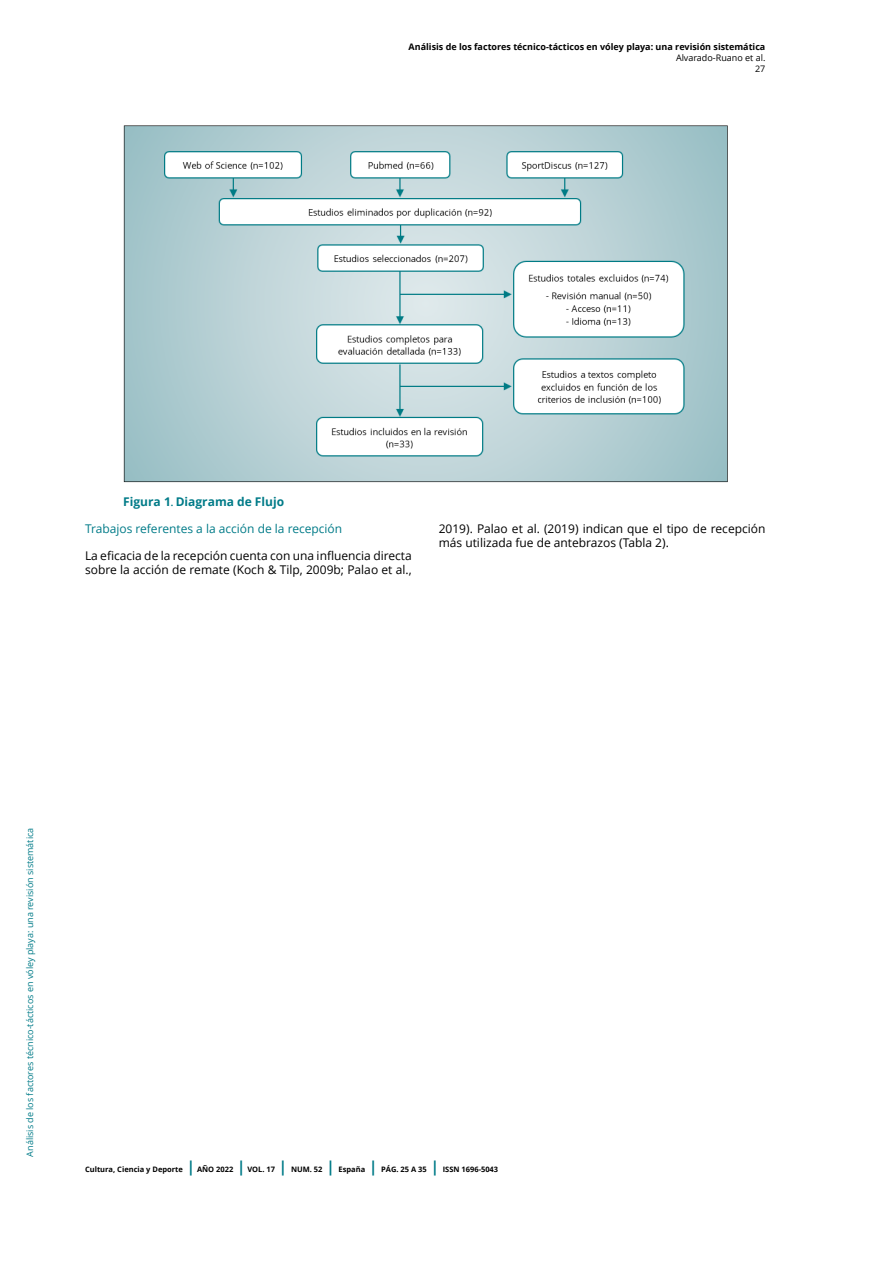
<style>
.page{position:relative;width:893px;height:1263px;background:#fff}
.page>*{position:absolute;margin:0;border:0;box-sizing:border-box;transform-origin:0 0}
.t1{font:12px/14.4px "Open Sans";color:#000}
.t2{font:12px "Open Sans";color:#007b88}
.t3{font:700 12px "Open Sans";color:#007b88}
.t4{font:700 9px "Open Sans";color:#000}
.t5{font:9px "Open Sans";color:#007b88}
.t6{font:9px/10.8px "Open Sans";color:#000;text-align:right}
.t7{font:700 7.5px "Open Sans";color:#000}
.s1{font-size:9px}
.s2{font-size:15px;color:#007b88}
</style>
<div class="page">
<img style="left:123px;top:125px;width:605px;height:358px">
<p class="t4" style="left:409px;top:41px;width:358px">Análisis de los factores técnico-tácticos en vóley playa: una revisión sistemática</p>
<p class="t6" style="left:676px;top:52px;width:91px">Alvarado-Ruano et al.<br>27</p>
<p class="t3" style="left:123px;top:493px;width:162px">Figura 1<span class="s1">.</span> Diagrama de Flujo</p>
<p class="t2" style="left:85px;top:520px;width:259px">Trabajos referentes a la acción de la recepción</p>
<p class="t1" style="left:85px;top:548px;width:328px">La eficacia de la recepción cuenta con una influencia directa sobre la acción de remate (Koch &amp; Tilp, 2009b; Palao et al.,</p>
<p class="t1" style="left:439px;top:521px;width:328px">2019). Palao et al. (2019) indican que el tipo de recepción más utilizada fue de antebrazos (Tabla 2).</p>
<p class="t5" style="left:24px;top:1157px;width:330px;rotate:-90deg">Análisis de los factores técnico-tácticos en vóley playa: una revisión sistemática</p>
<p class="t7" style="left:85px;top:1164px;width:415px">Cultura, Ciencia y Deporte <span class="s2">|</span> AÑO 2022 <span class="s2">|</span> VOL. 17 <span class="s2">|</span> NUM. 52 <span class="s2">|</span> España <span class="s2">|</span> PÁG. 25 A 35 <span class="s2">|</span> ISSN 1696-5043</p>
</div>
